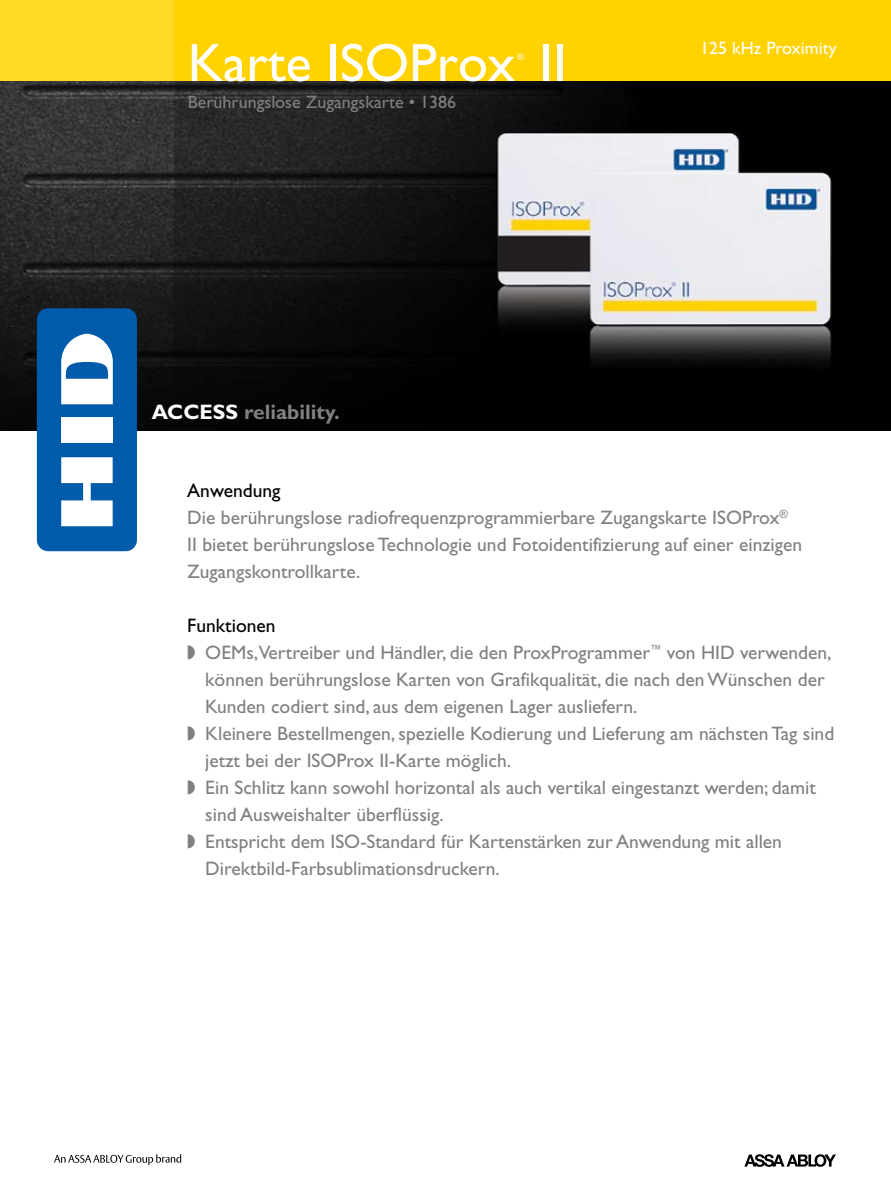
<style>
.page{position:relative;width:891px;height:1188px;background:#fff}
.page>*{position:absolute;margin:0;border:0;box-sizing:border-box;transform-origin:0 0}
.t1{font:54px "Gill Sans";color:#fff}
.t2{font:700 21px "Gill Sans";color:#7e8082}
.t3{font:19.5px/27px "Gill Sans";color:#7e8082}
.t4{font:18px "Gill Sans";color:#7e8082}
.t5{font:18px "Gill Sans";color:#fff}
.t6{font:8.7px "Gill Sans";color:#fff}
.s1{color:#fff}
.s2{color:#000}
</style>
<div class="page">
<div style="left:0;top:0;width:187px;height:93px;background:#ffd926"></div>
<div style="left:175px;top:0;width:716px;height:93px;background:#ffd200"></div>
<img style="left:174px;top:81px;width:717px;height:349px">
<svg style="left:0;top:81px;width:174px;height:349px;background:#272828"></svg>
<div style="left:37px;top:308px;width:100px;height:243px;background:#005bab;border-radius:11px"></div>
<div style="left:61px;top:418px;width:52px;height:25px;background:#fff"></div>
<svg style="left:61px;top:457px;width:52px;height:69px"></svg>
<svg style="left:61px;top:334px;width:52px;height:70px"></svg>
<svg style="left:54px;top:1154px;width:127px;height:11px"></svg>
<svg style="left:744px;top:1154px;width:92px;height:13px"></svg>
<h1 class="t1" style="left:188px;top:32px;width:329px">Karte ISOProx</h1>
<p class="t6" style="left:518px;top:52px;width:8px">®</p>
<h1 class="t1" style="left:539px;top:32px;width:28px">II</h1>
<p class="t4" style="left:188px;top:92px;width:270px">Berührungslose Zugangskarte • 1386</p>
<p class="t2" style="left:152px;top:400px;width:190px"><span class="s1">ACCESS</span> reliability.</p>
<p class="t5" style="left:700px;top:38px;width:138px">125 kHz Proximity</p>
<p class="t3" style="left:187px;top:477px;width:616px"><span class="s2">Anwendung<br></span>Die berührungslose radiofrequenzprogrammierbare Zugangskarte ISOProx<sup>® </sup>II bietet berührungslose Technologie und Fotoidentifizierung auf einer einzigen Zugangskontrollkarte.</p>
<p class="t3" style="left:205px;top:612px;width:631px;text-indent:-18px"><span class="s2">Funktionen<br></span>OEMs,Vertreiber und Händler, die den ProxProgrammer<sup>™</sup> von HID verwenden, können berührungslose Karten von Grafikqualität, die nach den Wünschen der Kunden codiert sind, aus dem eigenen Lager ausliefern.<br>Kleinere Bestellmengen, spezielle Kodierung und Lieferung am nächsten Tag sind jetzt bei der ISOProx II-Karte möglich.<br>Ein Schlitz kann sowohl horizontal als auch vertikal eingestanzt werden; damit sind Ausweishalter überflüssig.<br>Entspricht dem ISO-Standard für Kartenstärken zur Anwendung mit allen Direktbild-Farbsublimationsdruckern.</p>
</div>
